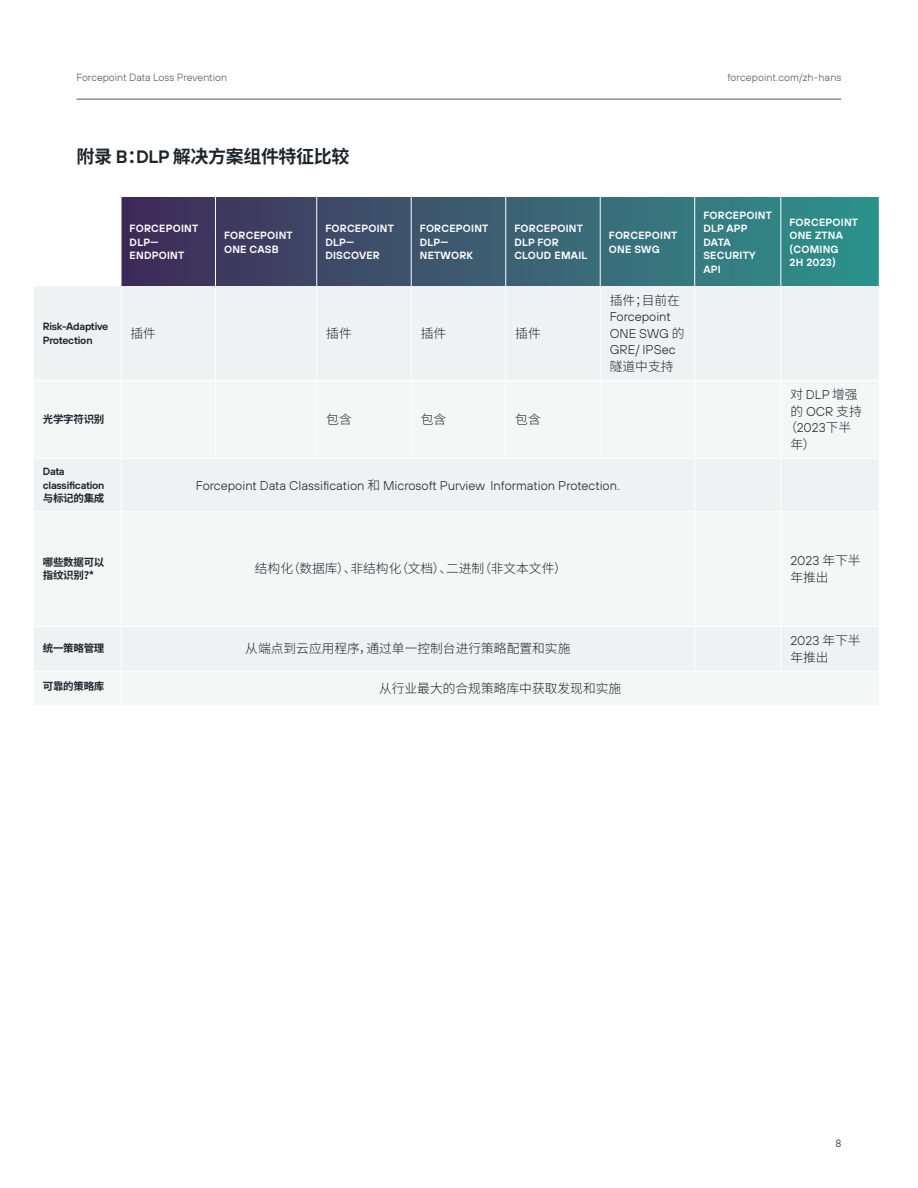
<style>
.page{position:relative;width:918px;height:1188px;background:#fff}
.page>*{position:absolute;margin:0;border:0;box-sizing:border-box;transform-origin:0 0}
.t1{font:700 18px "Noto Sans SC";letter-spacing:-.02em;color:#1d252c}
.t2{font:300 12.75px/16.5px "Noto Sans SC";color:#1d252c}
.t3{font:300 12.75px/16.5px "FP Sans";color:#1d252c}
.t4{font:600 10.5px/13.5px "FP Sans";letter-spacing:.02em;color:#fff}
.t5{font:300 10.5px "FP Sans";color:#53575a}
.t6{font:600 10.5px/13.5px "FP Sans";letter-spacing:-.025em;color:#1d252c}
.t7{font:700 10.5px/13.5px "Noto Sans SC";letter-spacing:-.025em;color:#1d252c}
.t8{font:300 10.5px "FP Sans";color:#1d252c}
.s1{font-family:"FP Sans";font-weight:600}
.s2{font-family:"Noto Sans SC"}
.s3{font-family:"FP Sans"}
</style>
<div class="page">
<hr style="left:76px;top:99px;width:766px;height:1px;background:#53575a">
<svg style="left:121px;top:197px;width:758px;height:89px;background:#395f72"></svg>
<div style="left:34px;top:286px;width:845px;height:94px;background:#f0f1f2"></div>
<div style="left:34px;top:459px;width:845px;height:212px;background:#f5f6f6"></div>
<hr style="left:121px;top:286px;width:1px;height:94px;background:#fff">
<hr style="left:215px;top:286px;width:1px;height:94px;background:#fff">
<hr style="left:316px;top:286px;width:1px;height:94px;background:#fff">
<hr style="left:411px;top:286px;width:1px;height:94px;background:#fff">
<hr style="left:505px;top:286px;width:1px;height:94px;background:#fff">
<hr style="left:600px;top:286px;width:1px;height:94px;background:#fff">
<hr style="left:694px;top:286px;width:1px;height:94px;background:#fff">
<hr style="left:780px;top:286px;width:1px;height:94px;background:#fff">
<hr style="left:121px;top:459px;width:1px;height:52px;background:#fff">
<hr style="left:694px;top:459px;width:1px;height:52px;background:#fff">
<hr style="left:780px;top:459px;width:1px;height:52px;background:#fff">
<hr style="left:33px;top:511px;width:88px;height:1px;background:#fff">
<hr style="left:121px;top:511px;width:94px;height:1px;background:#fff">
<hr style="left:121px;top:512px;width:1px;height:114px;background:#fff">
<hr style="left:215px;top:511px;width:102px;height:1px;background:#fff">
<hr style="left:317px;top:511px;width:94px;height:1px;background:#fff">
<hr style="left:411px;top:511px;width:95px;height:1px;background:#fff">
<hr style="left:506px;top:511px;width:94px;height:1px;background:#fff">
<hr style="left:600px;top:511px;width:95px;height:1px;background:#fff">
<hr style="left:695px;top:511px;width:86px;height:1px;background:#fff">
<hr style="left:694px;top:512px;width:1px;height:114px;background:#fff">
<hr style="left:781px;top:511px;width:99px;height:1px;background:#fff">
<hr style="left:780px;top:512px;width:1px;height:114px;background:#fff">
<hr style="left:33px;top:626px;width:88px;height:1px;background:#fff">
<hr style="left:121px;top:626px;width:94px;height:1px;background:#fff">
<hr style="left:121px;top:627px;width:1px;height:44px;background:#fff">
<hr style="left:215px;top:626px;width:102px;height:1px;background:#fff">
<hr style="left:317px;top:626px;width:94px;height:1px;background:#fff">
<hr style="left:411px;top:626px;width:95px;height:1px;background:#fff">
<hr style="left:506px;top:626px;width:94px;height:1px;background:#fff">
<hr style="left:600px;top:626px;width:95px;height:1px;background:#fff">
<hr style="left:695px;top:626px;width:86px;height:1px;background:#fff">
<hr style="left:694px;top:627px;width:1px;height:44px;background:#fff">
<hr style="left:781px;top:626px;width:99px;height:1px;background:#fff">
<hr style="left:780px;top:627px;width:1px;height:44px;background:#fff">
<hr style="left:215px;top:197px;width:1px;height:89px;background:#fff">
<hr style="left:316px;top:197px;width:1px;height:89px;background:#fff">
<hr style="left:411px;top:197px;width:1px;height:89px;background:#fff">
<hr style="left:505px;top:197px;width:1px;height:89px;background:#fff">
<hr style="left:600px;top:197px;width:1px;height:89px;background:#fff">
<hr style="left:780px;top:197px;width:1px;height:89px;background:#fff">
<hr style="left:694px;top:197px;width:1px;height:89px;background:#fff">
<p class="t5" style="left:77px;top:71px;width:152px">Forcepoint Data Loss Prevention</p>
<p class="t5" style="left:727px;top:71px;width:116px">forcepoint.com/zh-hans</p>
<h1 class="t1" style="left:76px;top:146px;width:275px">附录 <span class="s1">B</span>：<span class="s1">DLP</span> 解决方案组件特征比较</h1>
<p class="t4" style="left:130px;top:222px;width:70px">FORCEPOINT<br>DLP—<br>ENDPOINT</p>
<p class="t4" style="left:224px;top:228px;width:70px">FORCEPOINT<br>ONE CASB</p>
<p class="t4" style="left:325px;top:222px;width:70px">FORCEPOINT<br>DLP—<br>DISCOVER</p>
<p class="t4" style="left:420px;top:222px;width:70px">FORCEPOINT<br>DLP—<br>NETWORK</p>
<p class="t4" style="left:514px;top:222px;width:74px">FORCEPOINT<br>DLP FOR<br>CLOUD EMAIL</p>
<p class="t4" style="left:609px;top:228px;width:70px">FORCEPOINT<br>ONE SWG</p>
<p class="t6" style="left:43px;top:319px;width:67px">Risk-Adaptive<br>Protection</p>
<p class="t2" style="left:131px;top:325px;width:27px">插件</p>
<p class="t2" style="left:326px;top:325px;width:27px">插件</p>
<p class="t2" style="left:421px;top:325px;width:27px">插件</p>
<p class="t2" style="left:515px;top:325px;width:27px">插件</p>
<p class="t7" style="left:43px;top:413px;width:63px">光学字符识别</p>
<p class="t2" style="left:326px;top:411px;width:27px">包含</p>
<p class="t2" style="left:421px;top:411px;width:27px">包含</p>
<p class="t2" style="left:515px;top:411px;width:27px">包含</p>
<p class="t2" style="left:610px;top:292px;width:72px">插件；目前在</p>
<p class="t3" style="left:610px;top:308px;width:76px">Forcepoint<br>ONE SWG <span class="s2">的<br></span>GRE/ IPSec</p>
<p class="t2" style="left:610px;top:358px;width:65px">隧道中支持</p>
<p class="t6" style="left:43px;top:464px;width:63px">Data classification</p>
<p class="t7" style="left:43px;top:492px;width:63px">与标记的集成</p>
<p class="t3" style="left:196px;top:477px;width:426px">Forcepoint Data Classification <span class="s2">和</span> Microsoft Purview Information Protection.</p>
<p class="t4" style="left:703px;top:208px;width:70px">FORCEPOINT<br>DLP APP<br>DATA<br>SECURITY<br>API</p>
<p class="t4" style="left:789px;top:215px;width:70px">FORCEPOINT<br>ONE ZTNA (COMING<br>2H 2023)</p>
<p class="t2" style="left:790px;top:386px;width:73px">对 <span class="s3">DLP</span> 增强的 <span class="s3">OCR</span> 支持</p>
<p class="t3" style="left:784px;top:419px;width:68px"><span class="s2">（</span>2023<span class="s2">下半</span></p>
<p class="t2" style="left:790px;top:436px;width:27px">年）</p>
<p class="t7" style="left:43px;top:555px;width:63px">哪些数据可以指纹识别？*</p>
<p class="t2" style="left:255px;top:561px;width:313px">结构化（数据库）、非结构化（文档）、二进制（非文本文件）</p>
<p class="t3" style="left:790px;top:552px;width:72px">2023 <span class="s2">年下半</span></p>
<p class="t2" style="left:790px;top:569px;width:40px">年推出</p>
<p class="t7" style="left:43px;top:642px;width:63px">统一策略管理</p>
<p class="t2" style="left:245px;top:641px;width:327px">从端点到云应用程序，通过单一控制台进行策略配置和实施</p>
<p class="t7" style="left:43px;top:680px;width:63px">可靠的策略库</p>
<p class="t2" style="left:379px;top:680px;width:244px">从行业最大的合规策略库中获取发现和实施</p>
<p class="t3" style="left:790px;top:632px;width:72px">2023 <span class="s2">年下半</span></p>
<p class="t2" style="left:790px;top:649px;width:40px">年推出</p>
<p class="t8" style="left:836px;top:1137px;width:7px">8</p>
</div>
